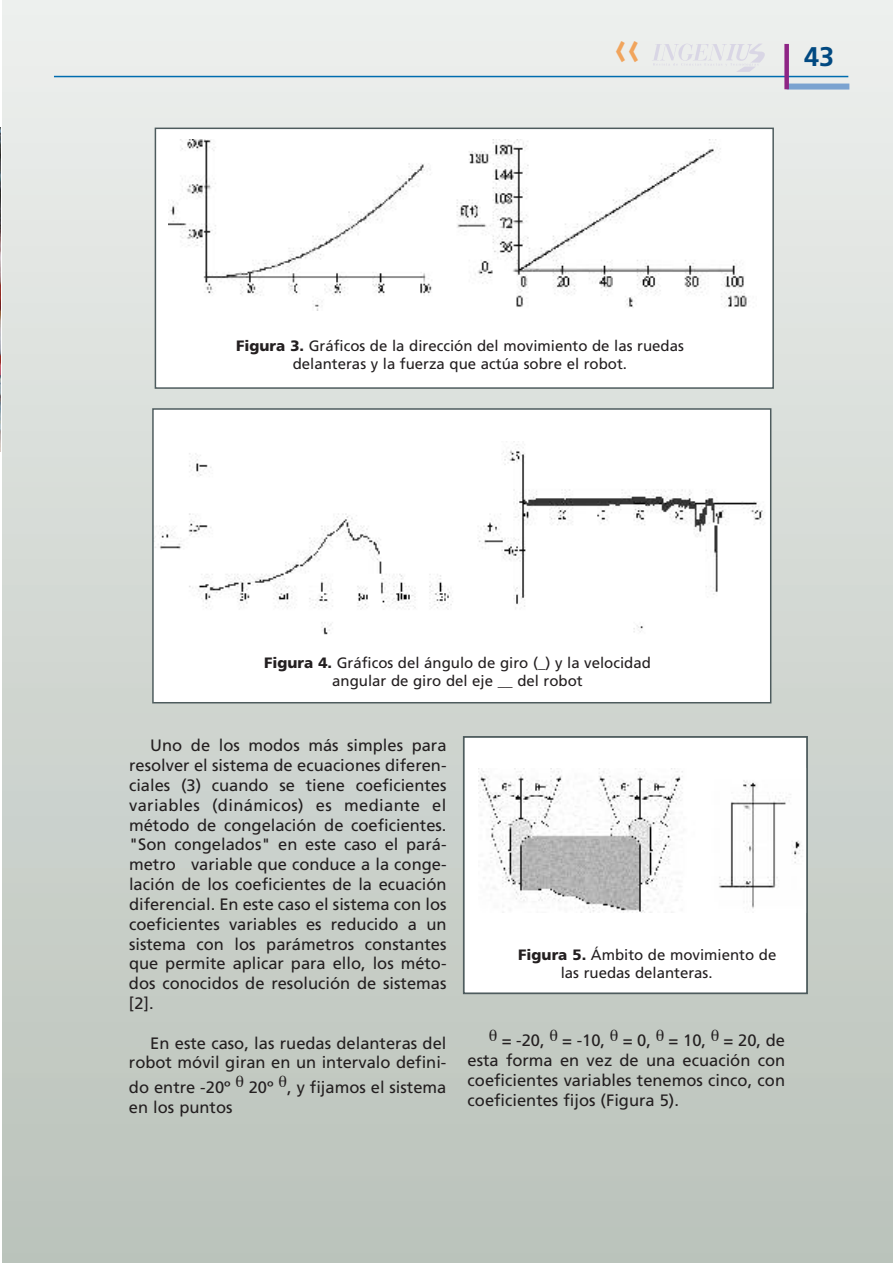
<style>
.page{position:relative;width:893px;height:1263px;background:#fff}
.page>*{position:absolute;margin:0;border:0;box-sizing:border-box;transform-origin:0 0}
.t1{font:700 27px "Frutiger";color:#014981}
.t2{font:16.5px/19.8px "Frutiger";color:#231f20;text-align:justify}
.t3{font:15px/18px "Frutiger";color:#231f20;text-align:center}
.s1{font-weight:900}
</style>
<div class="page">
<div style="left:2px;top:0;width:891px;height:1263px;background:linear-gradient(to bottom,#edefed,#bac2ba)"></div>
<div style="left:787px;top:84px;width:62px;height:6px;background:#7ba3d0"></div>
<hr style="left:54px;top:76px;width:794px;height:1px;background:#006caf">
<div style="left:784px;top:44px;width:5px;height:45px;background:#8e2585"></div>
<svg style="left:652px;top:44px;width:113px;height:28px;background:#e7e7e9"></svg>
<img style="left:0;top:128px;width:1px;height:324px">
<div style="left:156px;top:129px;width:616px;height:258px;background:#fff"></div>
<img style="left:168px;top:140px;width:581px;height:170px">
<div style="left:155px;top:128px;width:619px;height:261px;border:2px solid #4e5c5e"></div>
<div style="left:154px;top:410px;width:616px;height:292px;background:#fff"></div>
<img style="left:155px;top:441px;width:610px;height:194px">
<div style="left:152px;top:408px;width:619px;height:295px;border:2px solid #4e5c5e"></div>
<div style="left:465px;top:738px;width:341px;height:254px;background:#fff"></div>
<img style="left:479px;top:768px;width:324px;height:144px">
<div style="left:463px;top:736px;width:345px;height:258px;border:2px solid #4e5c5e"></div>
<svg style="left:236px;top:1076px;width:7px;height:11px"></svg>
<svg style="left:279px;top:1076px;width:7px;height:11px"></svg>
<svg style="left:490px;top:1029px;width:7px;height:12px"></svg>
<svg style="left:550px;top:1029px;width:7px;height:12px"></svg>
<svg style="left:611px;top:1029px;width:7px;height:12px"></svg>
<svg style="left:656px;top:1029px;width:8px;height:12px"></svg>
<svg style="left:711px;top:1029px;width:8px;height:12px"></svg>
<svg style="left:616px;top:41px;width:22px;height:21px"></svg>
<p class="t3" style="left:236px;top:338px;width:449px"><span class="s1">Figura 3.</span> Gráficos de la dirección del movimiento de las ruedas delanteras y la fuerza que actúa sobre el robot.</p>
<h1 class="t1" style="left:804px;top:46px;width:32px">43</h1>
<p class="t3" style="left:264px;top:655px;width:388px"><span class="s1">Figura 4.</span> Gráficos del ángulo de giro (_) y la velocidad angular de giro del eje __ del robot</p>
<p class="t2" style="left:129px;top:737px;width:319px;text-indent:21px">Uno de los modos más simples para resolver el sistema de ecuaciones diferen&shy;ciales (3) cuando se tiene coeficientes variables (dinámicos) es mediante el método de congelación de coeficientes. "Son congelados" en este caso el pará&shy;metro variable que conduce a la conge&shy;lación de los coeficientes de la ecuación diferencial. En este caso el sistema con los coeficientes variables es reducido a un sistema con los parámetros constantes que permite aplicar para ello, los méto&shy;dos conocidos de resolución de sistemas [2].</p>
<p class="t2" style="left:129px;top:1034px;width:319px;text-align:right">En este caso, las ruedas delanteras del robot móvil giran en un intervalo defini-</p>
<p class="t2" style="left:129px;top:1078px;width:319px">do entre -20º 20º , y fijamos el sistema en los puntos</p>
<p class="t3" style="left:561px;top:947px;width:217px;text-align:left;text-indent:-43px"><span class="s1">Figura 5.</span> Ámbito de movimiento de las ruedas delanteras.</p>
<p class="t2" style="left:468px;top:1031px;width:319px;text-indent:34px">= -20, = -10, = 0, = 10, = 20, de esta forma en vez de una ecuación con coeficientes variables tenemos cinco, con coeficientes fijos (Figura 5).</p>
</div>
